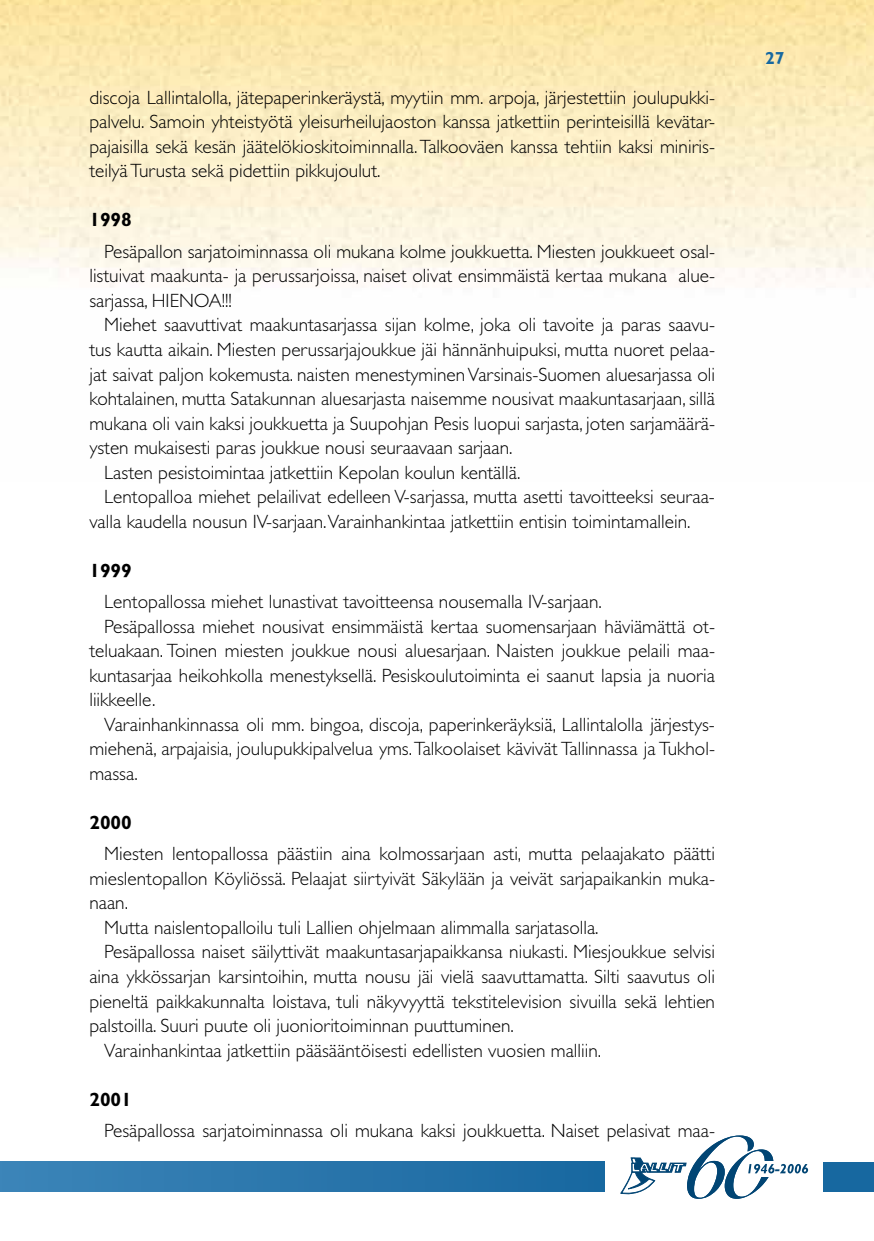
<style>
.page{position:relative;width:874px;height:1241px;background:#fff}
.page>*{position:absolute;margin:0;border:0;box-sizing:border-box;transform-origin:0 0}
.t1{font:300 19.25px/24.5px "Gill Sans";color:#000;text-align:justify}
.t2{font:700 19.25px "Gill Sans";color:#000}
.t3{font:700 17.5px "Gill Sans";color:#1768a0}
</style>
<div class="page">
<div style="left:0;top:1161px;width:604px;height:30px;background:linear-gradient(to right,#3c85b8,#1868a0)"></div>
<svg style="left:620px;top:1135px;width:187px;height:63px"></svg>
<div style="left:822px;top:1161px;width:51px;height:29px;background:#1768a0"></div>
<p class="t1" style="left:89px;top:85px;width:627px">discoja Lallintalolla, jätepaperinkeräystä, myytiin mm. arpoja, järjestettiin joulupukki&shy;palvelu. Samoin yhteistyötä yleisurheilujaoston kanssa jatkettiin perinteisillä kevätar&shy;pajaisilla sekä kesän jäätelökioskitoiminnalla. Talkooväen kanssa tehtiin kaksi miniris&shy;teilyä Turusta sekä pidettiin pikkujoulut.</p>
<p class="t2" style="left:89px;top:208px;width:44px">1998</p>
<p class="t1" style="left:89px;top:239px;width:627px;text-indent:15px">Pesäpallon sarjatoiminnassa oli mukana kolme joukkuetta. Miesten joukkueet osal&shy;listuivat maakunta- ja perussarjoissa, naiset olivat ensimmäistä kertaa mukana alue&shy;sarjassa, HIENOA!!!</p>
<p class="t1" style="left:104px;top:313px;width:612px">Miehet saavuttivat maakuntasarjassa sijan kolme, joka oli tavoite ja paras saavu-</p>
<p class="t1" style="left:89px;top:337px;width:627px">tus kautta aikain. Miesten perussarjajoukkue jäi hännänhuipuksi, mutta nuoret pelaa-</p>
<p class="t1" style="left:89px;top:362px;width:626px">jat saivat paljon kokemusta. naisten menestyminen Varsinais-Suomen aluesarjassa oli</p>
<p class="t1" style="left:89px;top:386px;width:627px">kohtalainen, mutta Satakunnan aluesarjasta naisemme nousivat maakuntasarjaan, sillä</p>
<p class="t1" style="left:89px;top:411px;width:627px">mukana oli vain kaksi joukkuetta ja Suupohjan Pesis luopui sarjasta, joten sarjamäärä-</p>
<p class="t1" style="left:89px;top:435px;width:424px">ysten mukaisesti paras joukkue nousi seuraavaan sarjaan.</p>
<p class="t1" style="left:104px;top:460px;width:417px">Lasten pesistoimintaa jatkettiin Kepolan koulun kentällä.</p>
<p class="t1" style="left:104px;top:484px;width:612px">Lentopalloa miehet pelailivat edelleen V-sarjassa, mutta asetti tavoitteeksi seuraa-</p>
<p class="t1" style="left:89px;top:509px;width:602px">valla kaudella nousun IV-sarjaan.Varainhankintaa jatkettiin entisin toimintamallein.</p>
<p class="t2" style="left:89px;top:558px;width:44px">1999</p>
<p class="t1" style="left:104px;top:589px;width:499px">Lentopallossa miehet lunastivat tavoitteensa nousemalla IV-sarjaan.</p>
<p class="t1" style="left:104px;top:614px;width:612px">Pesäpallossa miehet nousivat ensimmäistä kertaa suomensarjaan häviämättä ot-</p>
<p class="t1" style="left:89px;top:638px;width:626px">teluakaan. Toinen miesten joukkue nousi aluesarjaan. Naisten joukkue pelaili maa-</p>
<p class="t1" style="left:89px;top:663px;width:626px">kuntasarjaa heikohkolla menestyksellä. Pesiskoulutoiminta ei saanut lapsia ja nuoria</p>
<p class="t1" style="left:89px;top:687px;width:67px">liikkeelle.</p>
<p class="t1" style="left:104px;top:712px;width:612px">Varainhankinnassa oli mm. bingoa, discoja, paperinkeräyksiä, Lallintalolla järjestys-</p>
<p class="t1" style="left:89px;top:736px;width:627px">miehenä, arpajaisia, joulupukkipalvelua yms. Talkoolaiset kävivät Tallinnassa ja Tukhol-</p>
<p class="t1" style="left:89px;top:761px;width:50px">massa.</p>
<p class="t2" style="left:89px;top:810px;width:44px">2000</p>
<p class="t1" style="left:104px;top:841px;width:612px">Miesten lentopallossa päästiin aina kolmossarjaan asti, mutta pelaajakato päätti</p>
<p class="t1" style="left:89px;top:866px;width:627px">mieslentopallon Köyliössä. Pelaajat siirtyivät Säkylään ja veivät sarjapaikankin muka-</p>
<p class="t1" style="left:89px;top:890px;width:40px">naan.</p>
<p class="t1" style="left:104px;top:915px;width:495px">Mutta naislentopalloilu tuli Lallien ohjelmaan alimmalla sarjatasolla.</p>
<p class="t1" style="left:104px;top:939px;width:612px">Pesäpallossa naiset säilyttivät maakuntasarjapaikkansa niukasti. Miesjoukkue selvisi</p>
<p class="t1" style="left:89px;top:964px;width:626px">aina ykkössarjan karsintoihin, mutta nousu jäi vielä saavuttamatta. Silti saavutus oli</p>
<p class="t1" style="left:89px;top:988px;width:627px">pieneltä paikkakunnalta loistava, tuli näkyvyyttä tekstitelevision sivuilla sekä lehtien</p>
<p class="t1" style="left:89px;top:1013px;width:426px">palstoilla. Suuri puute oli juonioritoiminnan puuttuminen.</p>
<p class="t1" style="left:104px;top:1037px;width:498px">Varainhankintaa jatkettiin pääsääntöisesti edellisten vuosien malliin.</p>
<p class="t2" style="left:89px;top:1087px;width:44px">2001</p>
<p class="t1" style="left:104px;top:1118px;width:612px">Pesäpallossa sarjatoiminnassa oli mukana kaksi joukkuetta. Naiset pelasivat maa-</p>
<p class="t3" style="left:764px;top:48px;width:21px">27</p>
</div>
